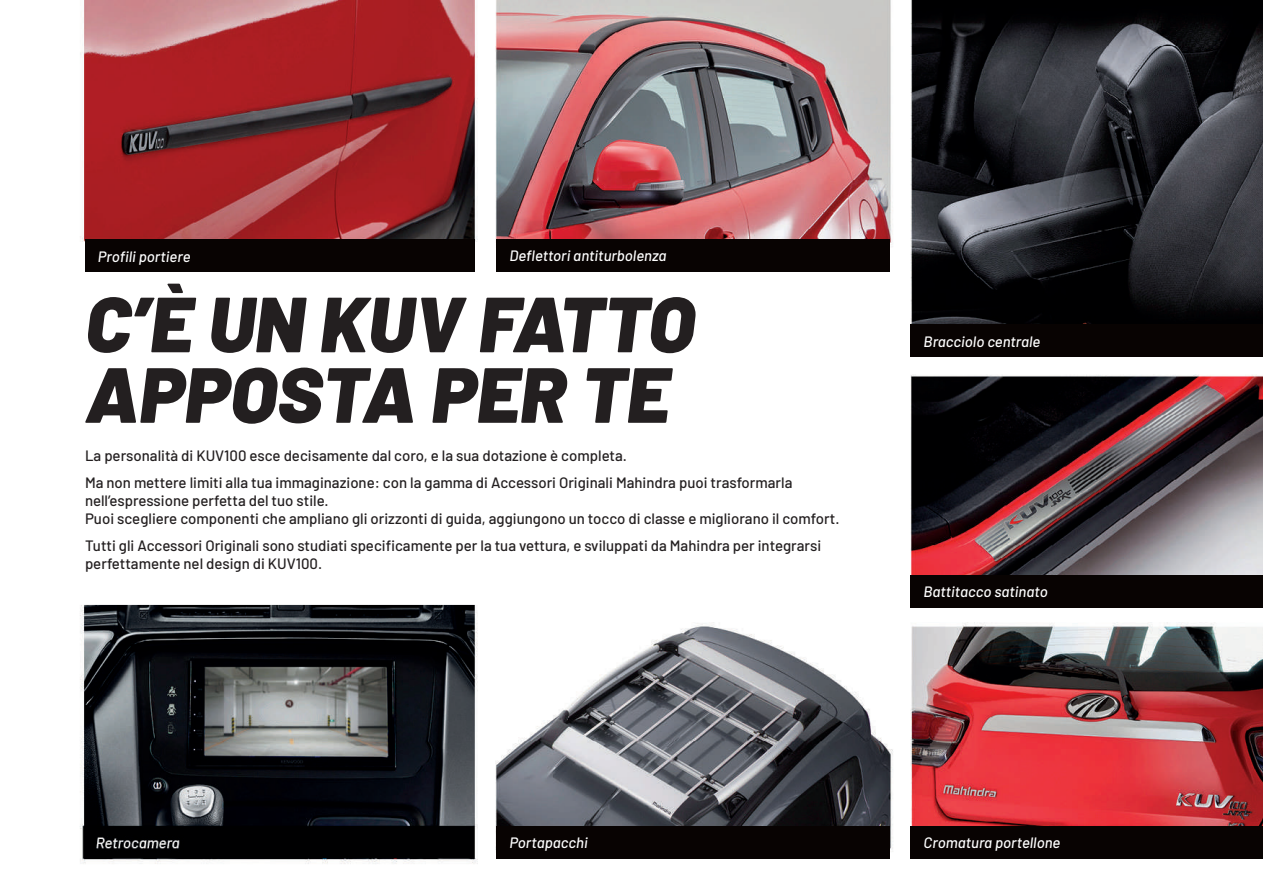
<style>
.page{position:relative;width:1263px;height:893px;background:#fff}
.page>*{position:absolute;margin:0;border:0;box-sizing:border-box;transform-origin:0 0}
.t1{font:italic 900 78px/70.5px "Barlow";color:#231f20}
.t2{font:500 15px/18px "Barlow";color:#231f20}
.t3{font:italic 500 15px "Barlow";color:#fff}
</style>
<div class="page">
<img style="left:80px;top:0;width:1183px;height:864px">
<div style="left:85px;top:239px;width:390px;height:33px;background:#080302"></div>
<div style="left:497px;top:240px;width:393px;height:32px;background:#080302"></div>
<div style="left:911px;top:324px;width:352px;height:33px;background:#080302"></div>
<div style="left:911px;top:575px;width:352px;height:32px;background:#080302"></div>
<div style="left:911px;top:826px;width:352px;height:32px;background:#080302"></div>
<div style="left:497px;top:826px;width:393px;height:32px;background:#080302"></div>
<p class="t3" style="left:98px;top:245px;width:94px">Profili portiere</p>
<p class="t3" style="left:509px;top:245px;width:159px">Deflettori antiturbolenza</p>
<h1 class="t1" style="left:85px;top:283px;width:611px">C’È UN KUV FATTO<br>APPOSTA PER TE</h1>
<p class="t2" style="left:85px;top:442px;width:709px;line-height:26.5px">La personalità di KUV100 esce decisamente dal coro, e la sua dotazione è completa.<br>Ma non mettere limiti alla tua immaginazione: con la gamma di Accessori Originali Mahindra puoi trasformarla</p>
<p class="t2" style="left:85px;top:490px;width:756px">nell’espressione perfetta del tuo stile.<br>Puoi scegliere componenti che ampliano gli orizzonti di guida, aggiungono un tocco di classe e migliorano il comfort.</p>
<p class="t2" style="left:85px;top:535px;width:738px">Tutti gli Accessori Originali sono studiati specificamente per la tua vettura, e sviluppati da Mahindra per integrarsi perfettamente nel design di KUV100.</p>
<p class="t3" style="left:924px;top:330px;width:118px">Bracciolo centrale</p>
<p class="t3" style="left:924px;top:581px;width:126px">Battitacco satinato</p>
<p class="t3" style="left:509px;top:832px;width:80px">Portapacchi</p>
<p class="t3" style="left:924px;top:832px;width:138px">Cromatura portellone</p>
</div>
